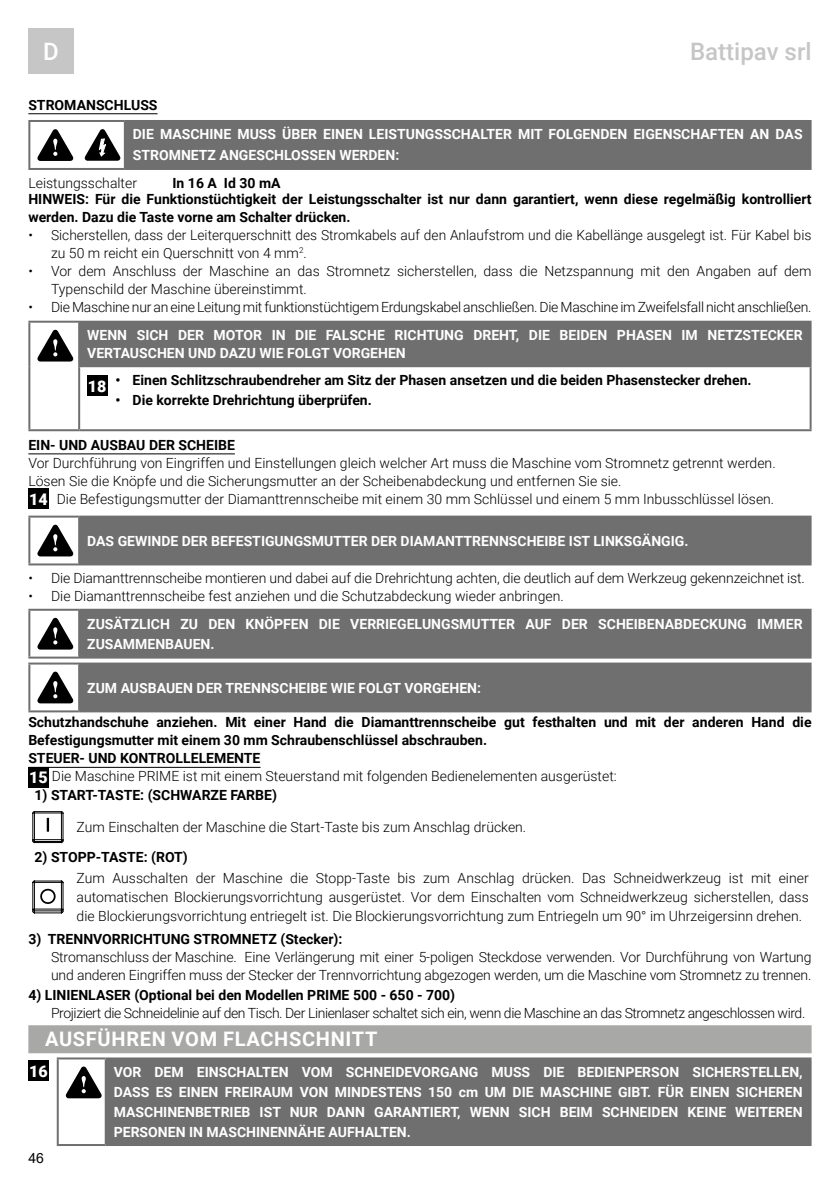
<style>
.page{position:relative;width:840px;height:1191px;background:#fff}
.page>*{position:absolute;margin:0;border:0;box-sizing:border-box;transform-origin:0 0}
.t1{font:500 24px "Roboto";color:#c6c6c6}
.t2{font:500 24px "Roboto";color:#fff}
.t3{font:700 20px "Roboto";letter-spacing:.035em;color:#fff}
.t4{font:900 16px "Roboto";color:#fff}
.t5{font:300 14px/18px "Roboto";color:#000}
.t6{font:700 14px/18px "Roboto";color:#000}
.t7{font:700 14px/20px "Roboto";color:#fff}
.t8{font:300 14px "Roboto";letter-spacing:-.02em;color:#000}
.t9{font:300 14px "Roboto";letter-spacing:-.03em;color:#000}
.t10{font:14px "Arial";color:#000}
.s1{font-weight:900;font-size:16px;color:#fff}
.s2{font-weight:300}
</style>
<div class="page">
<div style="left:28px;top:28px;width:46px;height:46px;background:#c6c6c6"></div>
<hr style="left:28px;top:113px;width:129px;height:1px;background:#000">
<hr style="left:28px;top:453px;width:207px;height:1px;background:#000">
<hr style="left:28px;top:767px;width:232px;height:1px;background:#000">
<div style="left:28px;top:1025px;width:783px;height:28px;background:#a8a8a7"></div>
<div style="left:125px;top:121px;width:685px;height:48px;background:#706f6f"></div>
<hr style="left:124px;top:122px;width:2px;height:46px;background:#706f6f">
<hr style="left:28px;top:120px;width:97px;height:2px;background:#706f6f">
<hr style="left:28px;top:122px;width:2px;height:46px;background:#706f6f">
<hr style="left:125px;top:120px;width:686px;height:2px;background:#706f6f">
<hr style="left:809px;top:122px;width:2px;height:46px;background:#706f6f">
<hr style="left:28px;top:168px;width:97px;height:2px;background:#706f6f">
<hr style="left:125px;top:168px;width:686px;height:2px;background:#706f6f">
<svg style="left:85px;top:129px;width:35px;height:32px"></svg>
<svg style="left:37px;top:129px;width:36px;height:32px"></svg>
<div style="left:79px;top:322px;width:731px;height:44px;background:#706f6f"></div>
<hr style="left:78px;top:323px;width:2px;height:42px;background:#706f6f">
<hr style="left:78px;top:367px;width:2px;height:62px;background:#706f6f">
<hr style="left:28px;top:321px;width:51px;height:2px;background:#706f6f">
<hr style="left:28px;top:323px;width:2px;height:43px;background:#706f6f">
<hr style="left:79px;top:321px;width:732px;height:2px;background:#706f6f">
<hr style="left:809px;top:323px;width:2px;height:42px;background:#706f6f">
<hr style="left:28px;top:366px;width:2px;height:63px;background:#706f6f">
<hr style="left:78px;top:365px;width:733px;height:2px;background:#706f6f">
<hr style="left:809px;top:367px;width:2px;height:62px;background:#706f6f">
<hr style="left:28px;top:429px;width:51px;height:2px;background:#706f6f">
<hr style="left:79px;top:429px;width:732px;height:2px;background:#706f6f">
<svg style="left:37px;top:330px;width:36px;height:31px"></svg>
<div style="left:87px;top:375px;width:20px;height:21px;background:#000"></div>
<div style="left:28px;top:488px;width:20px;height:20px;background:#000"></div>
<div style="left:79px;top:516px;width:731px;height:48px;background:#706f6f"></div>
<hr style="left:78px;top:517px;width:2px;height:46px;background:#706f6f">
<hr style="left:28px;top:515px;width:51px;height:2px;background:#706f6f">
<hr style="left:28px;top:517px;width:2px;height:46px;background:#706f6f">
<hr style="left:79px;top:515px;width:732px;height:2px;background:#706f6f">
<hr style="left:809px;top:517px;width:2px;height:46px;background:#706f6f">
<hr style="left:28px;top:563px;width:51px;height:2px;background:#706f6f">
<hr style="left:79px;top:563px;width:732px;height:2px;background:#706f6f">
<svg style="left:37px;top:524px;width:36px;height:32px"></svg>
<div style="left:79px;top:610px;width:731px;height:47px;background:#706f6f"></div>
<hr style="left:78px;top:611px;width:2px;height:45px;background:#706f6f">
<hr style="left:28px;top:609px;width:51px;height:2px;background:#706f6f">
<hr style="left:28px;top:611px;width:2px;height:45px;background:#706f6f">
<hr style="left:79px;top:609px;width:732px;height:2px;background:#706f6f">
<hr style="left:809px;top:611px;width:2px;height:45px;background:#706f6f">
<hr style="left:28px;top:656px;width:51px;height:2px;background:#706f6f">
<hr style="left:79px;top:656px;width:732px;height:2px;background:#706f6f">
<svg style="left:37px;top:618px;width:36px;height:31px"></svg>
<div style="left:79px;top:663px;width:731px;height:48px;background:#706f6f"></div>
<hr style="left:78px;top:664px;width:2px;height:46px;background:#706f6f">
<hr style="left:28px;top:662px;width:51px;height:2px;background:#706f6f">
<hr style="left:28px;top:664px;width:2px;height:46px;background:#706f6f">
<hr style="left:79px;top:662px;width:732px;height:2px;background:#706f6f">
<hr style="left:809px;top:664px;width:2px;height:46px;background:#706f6f">
<hr style="left:28px;top:710px;width:51px;height:2px;background:#706f6f">
<hr style="left:79px;top:710px;width:732px;height:2px;background:#706f6f">
<svg style="left:37px;top:671px;width:36px;height:32px"></svg>
<div style="left:28px;top:767px;width:20px;height:20px;background:#000"></div>
<svg style="left:32px;top:811px;width:32px;height:32px"></svg>
<svg style="left:32px;top:880px;width:32px;height:33px"></svg>
<div style="left:106px;top:1058px;width:704px;height:87px;background:#706f6f"></div>
<hr style="left:105px;top:1059px;width:2px;height:85px;background:#706f6f">
<hr style="left:57px;top:1057px;width:49px;height:2px;background:#706f6f">
<hr style="left:57px;top:1059px;width:2px;height:85px;background:#706f6f">
<hr style="left:106px;top:1057px;width:705px;height:2px;background:#706f6f">
<hr style="left:809px;top:1059px;width:2px;height:85px;background:#706f6f">
<hr style="left:57px;top:1144px;width:49px;height:2px;background:#706f6f">
<hr style="left:106px;top:1144px;width:705px;height:2px;background:#706f6f">
<svg style="left:66px;top:1066px;width:36px;height:32px"></svg>
<div style="left:28px;top:1060px;width:20px;height:20px;background:#000"></div>
<h1 class="t2" style="left:43px;top:35px;width:17px">D</h1>
<h1 class="t1" style="left:689px;top:35px;width:123px">Battipav srl</h1>
<p class="t6" style="left:28px;top:95px;width:131px">STROMANSCHLUSS</p>
<p class="t7" style="left:133px;top:124px;width:670px">DIE MASCHINE MUSS ÜBER EINEN LEISTUNGSSCHALTER MIT FOLGENDEN EIGENSCHAFTEN AN DAS<br>STROMNETZ ANGESCHLOSSEN WERDEN:</p>
<p class="t5" style="left:28px;top:173px;width:110px">Leistungsschalter</p>
<p class="t6" style="left:28px;top:174px;width:784px;line-height:16px;text-indent:144px">In 16 A Id 30 mA<br>HINWEIS: Für die Funktionstüchtigkeit der Leistungsschalter ist nur dann garantiert, wenn diese regelmäßig kontrolliert</p>
<p class="t6" style="left:28px;top:207px;width:323px">werden. Dazu die Taste vorne am Schalter drücken.</p>
<p class="t5" style="left:51px;top:225px;width:761px;text-indent:-23px">• Sicherstellen, dass der Leiterquerschnitt des Stromkabels auf den Anlaufstrom und die Kabellänge ausgelegt ist. Für Kabel bis zu 50 m reicht ein Querschnitt von 4 mm<sup>2</sup>.</p>
<p class="t5" style="left:51px;top:261px;width:761px;text-indent:-23px">• Vor dem Anschluss der Maschine an das Stromnetz sicherstellen, dass die Netzspannung mit den Angaben auf dem<br>Typenschild der Maschine übereinstimmt.</p>
<p class="t8" style="left:28px;top:297px;width:784px">• Die Maschine nur an eine Leitung mit funktionstüchtigem Erdungskabel anschließen. Die Maschine im Zweifelsfall nicht anschließen.</p>
<p class="t7" style="left:87px;top:326px;width:716px;line-height:18px">WENN SICH DER MOTOR IN DIE FALSCHE RICHTUNG DREHT, DIE BEIDEN PHASEN IM NETZSTECKER<br>VERTAUSCHEN UND DAZU WIE FOLGT VORGEHEN</p>
<p class="t6" style="left:88px;top:370px;width:664px"><span class="s1">18</span> • Einen Schlitzschraubendreher am Sitz der Phasen ansetzen und die beiden Phasenstecker drehen.</p>
<p class="t6" style="left:115px;top:390px;width:258px">• Die korrekte Drehrichtung überprüfen.</p>
<p class="t6" style="left:28px;top:435px;width:208px">EIN- UND AUSBAU DER SCHEIBE</p>
<p class="t5" style="left:28px;top:453px;width:748px">Vor Durchführung von Eingriffen und Einstellungen gleich welcher Art muss die Maschine vom Stromnetz getrennt werden.<br>Lösen Sie die Knöpfe und die Sicherungsmutter an der Scheibenabdeckung und entfernen Sie sie.<br><span class="s1">14</span> Die Befestigungsmutter der Diamanttrennscheibe mit einem 30 mm Schlüssel und einem 5 mm Inbusschlüssel lösen.</p>
<p class="t7" style="left:87px;top:530px;width:602px">DAS GEWINDE DER BEFESTIGUNGSMUTTER DER DIAMANTTRENNSCHEIBE IST LINKSGÄNGIG.</p>
<p class="t5" style="left:28px;top:569px;width:777px">• Die Diamanttrennscheibe montieren und dabei auf die Drehrichtung achten, die deutlich auf dem Werkzeug gekennzeichnet ist.</p>
<p class="t5" style="left:28px;top:587px;width:536px">• Die Diamanttrennscheibe fest anziehen und die Schutzabdeckung wieder anbringen.</p>
<p class="t7" style="left:87px;top:613px;width:716px">ZUSÄTZLICH ZU DEN KNÖPFEN DIE VERRIEGELUNGSMUTTER AUF DER SCHEIBENABDECKUNG IMMER<br>ZUSAMMENBAUEN.</p>
<p class="t7" style="left:87px;top:677px;width:395px">ZUM AUSBAUEN DER TRENNSCHEIBE WIE FOLGT VORGEHEN:</p>
<p class="t6" style="left:28px;top:713px;width:784px">Schutzhandschuhe anziehen. Mit einer Hand die Diamanttrennscheibe gut festhalten und mit der anderen Hand die Befestigungsmutter mit einem 30 mm Schraubenschlüssel abschrauben.<br>STEUER- UND KONTROLLELEMENTE<br><span class="s1">15</span> <span class="s2">Die Maschine PRIME ist mit einem Steuerstand mit folgenden Bedienelementen ausgerüstet:</span></p>
<p class="t6" style="left:35px;top:785px;width:244px">1) START-TASTE: (SCHWARZE FARBE)</p>
<p class="t5" style="left:77px;top:817px;width:451px">Zum Einschalten der Maschine die Start-Taste bis zum Anschlag drücken.</p>
<p class="t6" style="left:35px;top:847px;width:155px">2) STOPP-TASTE: (ROT)</p>
<p class="t5" style="left:77px;top:868px;width:733px;line-height:19.2px;text-align:justify">Zum Ausschalten der Maschine die Stopp-Taste bis zum Anschlag drücken. Das Schneidwerkzeug ist mit einer automatischen Blockierungsvorrichtung ausgerüstet. Vor dem Einschalten vom Schneidwerkzeug sicherstellen, dass die Blockierungsvorrichtung entriegelt ist. Die Blockierungsvorrichtung zum Entriegeln um 90° im Uhrzeigersinn drehen.</p>
<p class="t6" style="left:28px;top:929px;width:315px">3) TRENNVORRICHTUNG STROMNETZ (Stecker):</p>
<p class="t5" style="left:51px;top:947px;width:761px">Stromanschluss der Maschine. Eine Verlängerung mit einer 5-poligen Steckdose verwenden. Vor Durchführung von Wartung und anderen Eingriffen muss der Stecker der Trennvorrichtung abgezogen werden, um die Maschine vom Stromnetz zu trennen.</p>
<p class="t6" style="left:28px;top:985px;width:428px">4) LINIENLASER (Optional bei den Modellen PRIME 500 - 650 - 700)</p>
<p class="t9" style="left:51px;top:1003px;width:755px">Projiziert die Schneidelinie auf den Tisch. Der Linienlaser schaltet sich ein, wenn die Maschine an das Stromnetz angeschlossen wird.</p>
<h2 class="t3" style="left:45px;top:1025px;width:334px">AUSFÜHREN VOM FLACHSCHNITT</h2>
<p class="t7" style="left:114px;top:1061px;width:690px;text-align:justify">VOR DEM EINSCHALTEN VOM SCHNEIDEVORGANG MUSS DIE BEDIENPERSON SICHERSTELLEN, DASS ES EINEN FREIRAUM VON MINDESTENS 150 cm UM DIE MASCHINE GIBT. FÜR EINEN SICHEREN MASCHINENBETRIEB IST NUR DANN GARANTIERT, WENN SICH BEIM SCHNEIDEN KEINE WEITEREN PERSONEN IN MASCHINENNÄHE AUFHALTEN.</p>
<p class="t4" style="left:29px;top:1059px;width:20px">16</p>
<p class="t10" style="left:28px;top:1148px;width:17px">46</p>
</div>
